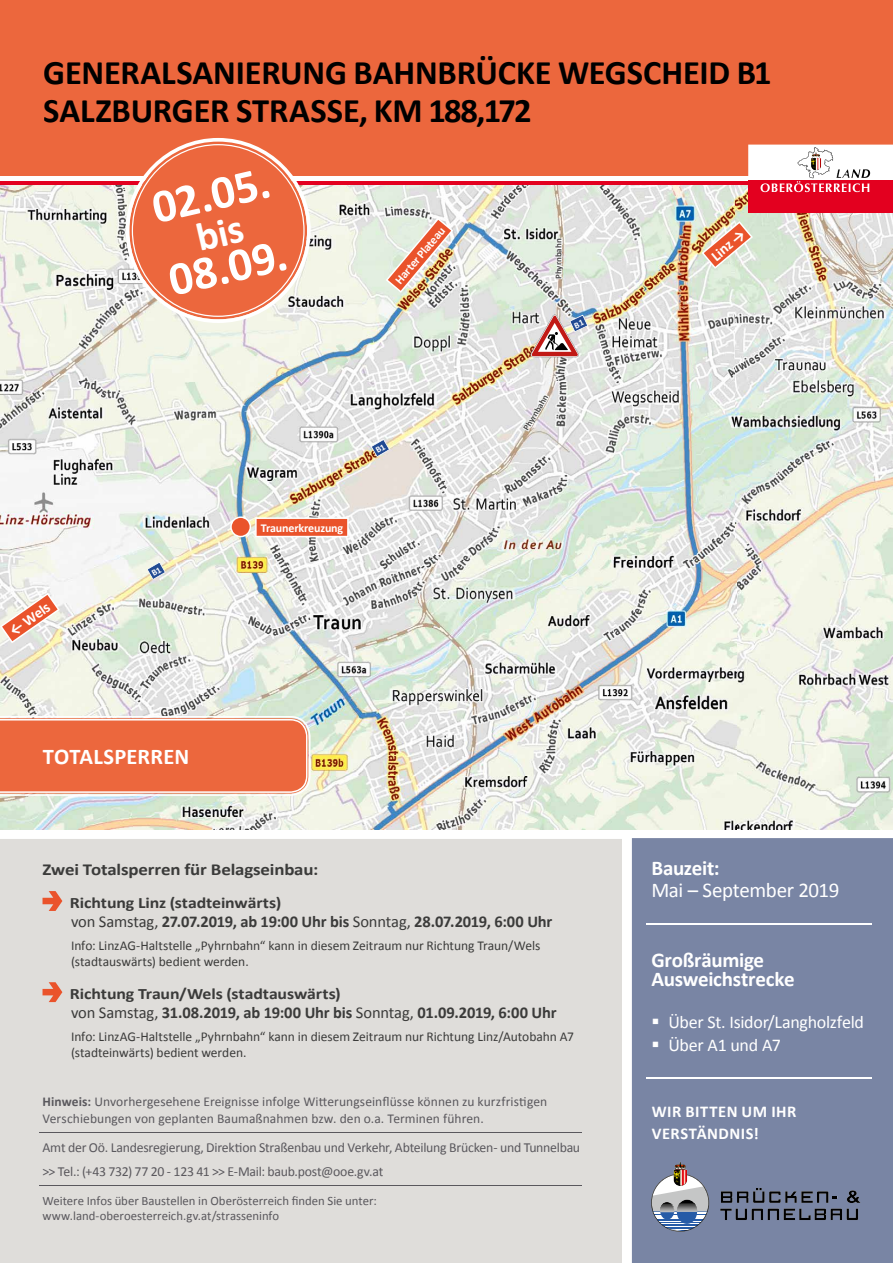
<style>
.page{position:relative;width:893px;height:1263px;background:#fff}
.page>*{position:absolute;margin:0;border:0;box-sizing:border-box;transform-origin:0 0}
.t1{font:700 47.4px "Calibri";color:#fff}
.t2{font:700 34.5px/37.5px "Calibri";letter-spacing:-.005em;color:#000}
.t3{font:700 22.5px "Calibri";letter-spacing:.005em;color:#fff}
.t4{font:700 21px/19.4px "Calibri";letter-spacing:-.01em;color:#fff}
.t5{font:21px "Calibri";letter-spacing:-.02em;color:#fff}
.t6{font:18px "Calibri";letter-spacing:-.015em;color:#fff}
.t7{font:700 16.8px "Calibri";letter-spacing:-.01em;color:#3b3b3a;scale:1.13 1}
.t8{font:700 16.5px "Calibri";letter-spacing:-.01em;color:#3b3b3a}
.t9{font:700 16.5px/22.5px "Calibri";letter-spacing:.03em;color:#fff}
.t10{font:700 15.9px "Calibri";letter-spacing:-.005em;color:#3b3b3a;scale:1.12 1}
.t11{font:700 15px "Calibri";color:#fff}
.t12{font:13.8px/23.7px "Calibri";letter-spacing:-.02em;color:#5a585d}
.t13{font:13.5px/16.2px "Calibri";letter-spacing:-.005em;color:#3b3b3a}
.t14{font:13.5px/16.2px "Calibri";letter-spacing:.005em;color:#5a585d}
.t15{font:12.75px/15.3px "Calibri";color:#5a585d}
.t16{font:700 12px "Calibri";letter-spacing:-.015em;color:#fff}
.t17{font:700 9px "Calibri";letter-spacing:-.005em;color:#494948}
.s1{font-weight:400}
.s2{font-weight:700}
</style>
<div class="page">
<div style="left:632px;top:838px;width:261px;height:425px;background:#7985a4"></div>
<img style="left:0;top:184px;width:893px;height:645px">
<div style="left:0;top:0;width:893px;height:184px;background:#ec673d"></div>
<svg style="left:0;top:716px;width:311px;height:80px;background:#ed7751"></svg>
<svg style="left:554px;top:238px;width:11px;height:42px"></svg>
<svg style="left:522px;top:393px;width:28px;height:40px"></svg>
<svg style="left:0;top:180px;width:893px;height:4px;background:#e93e56"></svg>
<hr style="left:0;top:176px;width:893px;height:4px;background:#fff">
<div style="left:748px;top:145px;width:145px;height:34px;background:#fff"></div>
<div style="left:748px;top:181px;width:145px;height:32px;background:#e3001f"></div>
<svg style="left:760px;top:147px;width:110px;height:45px"></svg>
<hr style="left:646px;top:924px;width:226px;height:1px;background:#fff">
<hr style="left:646px;top:1077px;width:226px;height:1px;background:#fff">
<svg style="left:651px;top:1174px;width:58px;height:58px"></svg>
<svg style="left:720px;top:1188px;width:141px;height:32px;background:#5c6479"></svg>
<img style="left:386px;top:218px;width:67px;height:75px">
<svg style="left:0;top:593px;width:60px;height:50px"></svg>
<svg style="left:702px;top:221px;width:51px;height:48px;background:#e1ac90"></svg>
<svg style="left:230px;top:516px;width:119px;height:21px"></svg>
<div style="left:0;top:839px;width:622px;height:424px;background:#dfddda"></div>
<hr style="left:39px;top:1132px;width:543px;height:1px;background:#5a585d">
<hr style="left:39px;top:1185px;width:543px;height:1px;background:#5a585d">
<svg style="left:43px;top:891px;width:19px;height:20px"></svg>
<svg style="left:43px;top:982px;width:19px;height:20px"></svg>
<img style="left:674px;top:1161px;width:13px;height:25px">
<img style="left:811px;top:152px;width:10px;height:18px">
<svg style="left:530px;top:314px;width:58px;height:43px"></svg>
<svg style="left:371px;top:439px;width:19px;height:18px"></svg>
<svg style="left:147px;top:562px;width:19px;height:18px"></svg>
<svg style="left:126px;top:138px;width:185px;height:185px"></svg>
<h2 class="t2" style="left:43px;top:53px;width:730px">GENERALSANIERUNG BAHNBRÜCKE WEGSCHEID B1<br>SALZBURGER STRASSE, KM 188,172</h2>
<h1 class="t1" style="left:146px;top:179px;width:121px;rotate:-13deg">02.05.</h1>
<h1 class="t1" style="left:163px;top:252px;width:122px;rotate:-13deg">08.09.</h1>
<p class="t16" style="left:392px;top:278px;width:72px;rotate:-50deg">Harter Plateau</p>
<p class="t11" style="left:6px;top:624px;width:47px;rotate:-35deg">← Wels</p>
<h3 class="t3" style="left:43px;top:743px;width:148px">TOTALSPERREN</h3>
<p class="t16" style="left:261px;top:520px;width:84px">Traunerkreuzung</p>
<p class="t17" style="left:553px;top:279px;width:42px;rotate:-90deg">Phyrnbahn</p>
<p class="t17" style="left:521px;top:427px;width:42px;rotate:-59deg">Phyrnbahn</p>
<p class="t7" style="left:43px;top:859px;width:246px">Zwei Totalsperren für Belagseinbau:</p>
<p class="t10" style="left:70px;top:893px;width:190px">Richtung Linz (stadteinwärts)</p>
<p class="t8" style="left:71px;top:911px;width:483px"><span class="s1">von Samstag,</span> 27.07.2019, ab 19:00 Uhr bis <span class="s1">Sonntag,</span> 28.07.2019, 6:00 Uhr</p>
<p class="t13" style="left:71px;top:936px;width:471px">Info: LinzAG-Haltstelle „Pyhrnbahn“ kann in diesem Zeitraum nur Richtung Traun/Wels (stadtauswärts) bedient werden.</p>
<p class="t10" style="left:70px;top:984px;width:243px">Richtung Traun/Wels (stadtauswärts)</p>
<p class="t8" style="left:71px;top:1002px;width:487px"><span class="s1">von Samstag,</span> 31.08.2019, ab 19:00 Uhr bis <span class="s1">Sonntag,</span> 01.09.2019, 6:00 Uhr</p>
<p class="t13" style="left:71px;top:1027px;width:504px">Info: LinzAG-Haltstelle „Pyhrnbahn“ kann in diesem Zeitraum nur Richtung Linz/Autobahn A7 (stadteinwärts) bedient werden.</p>
<p class="t14" style="left:43px;top:1093px;width:506px"><span class="s2">Hinweis:</span> Unvorhergesehene Ereignisse infolge Witterungseinflüsse können zu kurzfristigen<br>Verschiebungen von geplanten Baumaßnahmen bzw. den o.a. Terminen führen.</p>
<p class="t12" style="left:43px;top:1135px;width:539px">Amt der Oö. Landesregierung, Direktion Straßenbau und Verkehr, Abteilung Brücken- und Tunnelbau &gt;&gt; Tel.: (+43 732) 77 20 - 123 41 &gt;&gt; E-Mail: baub.post@ooe.gv.at</p>
<p class="t15" style="left:43px;top:1192px;width:336px">Weitere Infos über Baustellen in Oberösterreich finden Sie unter: www.land-oberoesterreich.gv.at/strasseninfo</p>
<p class="t11" style="left:707px;top:251px;width:41px;rotate:-40deg">Linz →</p>
<h3 class="t4" style="left:651px;top:857px;width:70px">Bauzeit:</h3>
<h3 class="t5" style="left:651px;top:877px;width:190px">Mai – September 2019</h3>
<h3 class="t4" style="left:651px;top:949px;width:145px">Großräumige<br>Ausweichstrecke</h3>
<h3 class="t6" style="left:651px;top:1011px;width:214px">▪ Über St. Isidor/Langholzfeld</h3>
<h3 class="t6" style="left:651px;top:1033px;width:131px">▪ Über A1 und A7</h3>
<p class="t9" style="left:652px;top:1099px;width:146px">WIR BITTEN UM IHR<br>VERSTÄNDNIS!</p>
</div>
